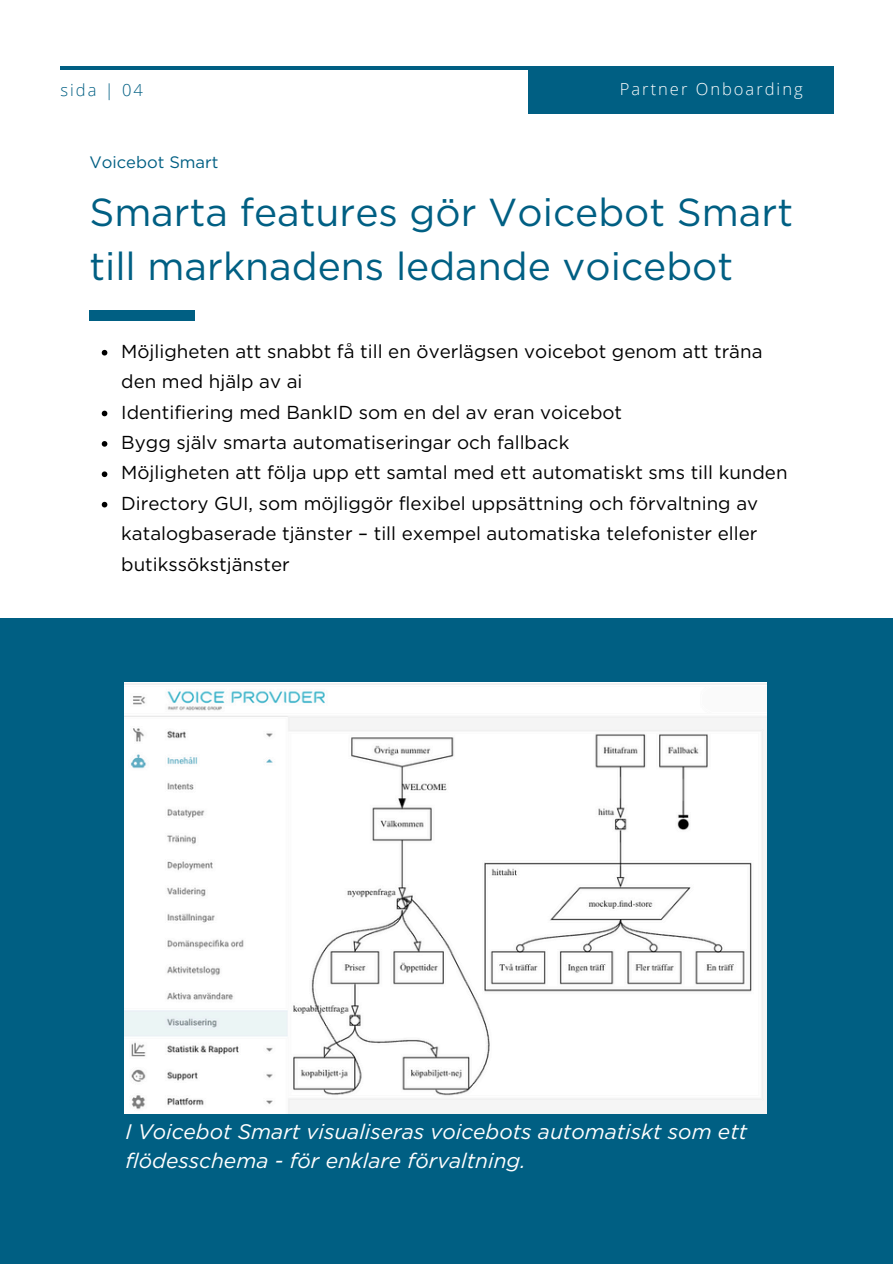
<style>
.page{position:relative;width:894px;height:1264px;background:#fff}
.page>*{position:absolute;margin:0;border:0;box-sizing:border-box;transform-origin:0 0}
.t1{font:39px/54px "Gotham";color:#005f83}
.t2{font:italic 21px/29.2px "Gotham";color:#fff}
.t3{font:18.75px/30.3px "Gotham";color:#000}
.t4{font:300 16.5px "Open Sans";letter-spacing:.12em;color:#fff}
.t5{font:16.5px "Gotham";color:#005f83}
.t6{font:300 16.5px "Open Sans";letter-spacing:.12em;color:#005f83}
</style>
<div class="page">
<hr style="left:61px;top:66px;width:770px;height:4px;background:#005f83">
<div style="left:528px;top:66px;width:304px;height:47px;background:#005f83"></div>
<div style="left:89px;top:310px;width:106px;height:10px;background:#005f83"></div>
<div style="left:0;top:618px;width:892px;height:645px;background:#005f83"></div>
<img style="left:125px;top:682px;width:641px;height:431px">
<svg style="left:102px;top:350px;width:5px;height:5px"></svg>
<svg style="left:102px;top:410px;width:5px;height:6px"></svg>
<svg style="left:102px;top:441px;width:5px;height:5px"></svg>
<svg style="left:102px;top:471px;width:5px;height:6px"></svg>
<svg style="left:102px;top:502px;width:5px;height:5px"></svg>
<p class="t6" style="left:61px;top:79px;width:84px">sida | 04</p>
<p class="t4" style="left:619px;top:78px;width:184px">Partner Onboarding</p>
<p class="t5" style="left:89px;top:152px;width:131px">Voicebot Smart</p>
<p class="t1" style="left:89px;top:184px;width:705px">Smarta features gör Voicebot Smart till marknadens ledande voicebot</p>
<p class="t3" style="left:121px;top:336px;width:642px">Möjligheten att snabbt få till en överlägsen voicebot genom att träna den med hjälp av ai</p>
<p class="t3" style="left:121px;top:396px;width:502px">Identifiering med BankID som en del av eran voicebot</p>
<p class="t3" style="left:121px;top:427px;width:449px">Bygg själv smarta automatiseringar och fallback</p>
<p class="t3" style="left:121px;top:457px;width:667px">Möjligheten att följa upp ett samtal med ett automatiskt sms till kunden</p>
<p class="t3" style="left:121px;top:488px;width:638px;text-align:justify">Directory GUI, som möjliggör flexibel uppsättning och förvaltning av katalogbaserade tjänster – till exempel automatiska telefonister eller butikssökstjänster</p>
<h1 class="t2" style="left:125px;top:1116px;width:623px">I Voicebot Smart visualiseras voicebots automatiskt som ett flödesschema - för enklare förvaltning.</h1>
</div>
